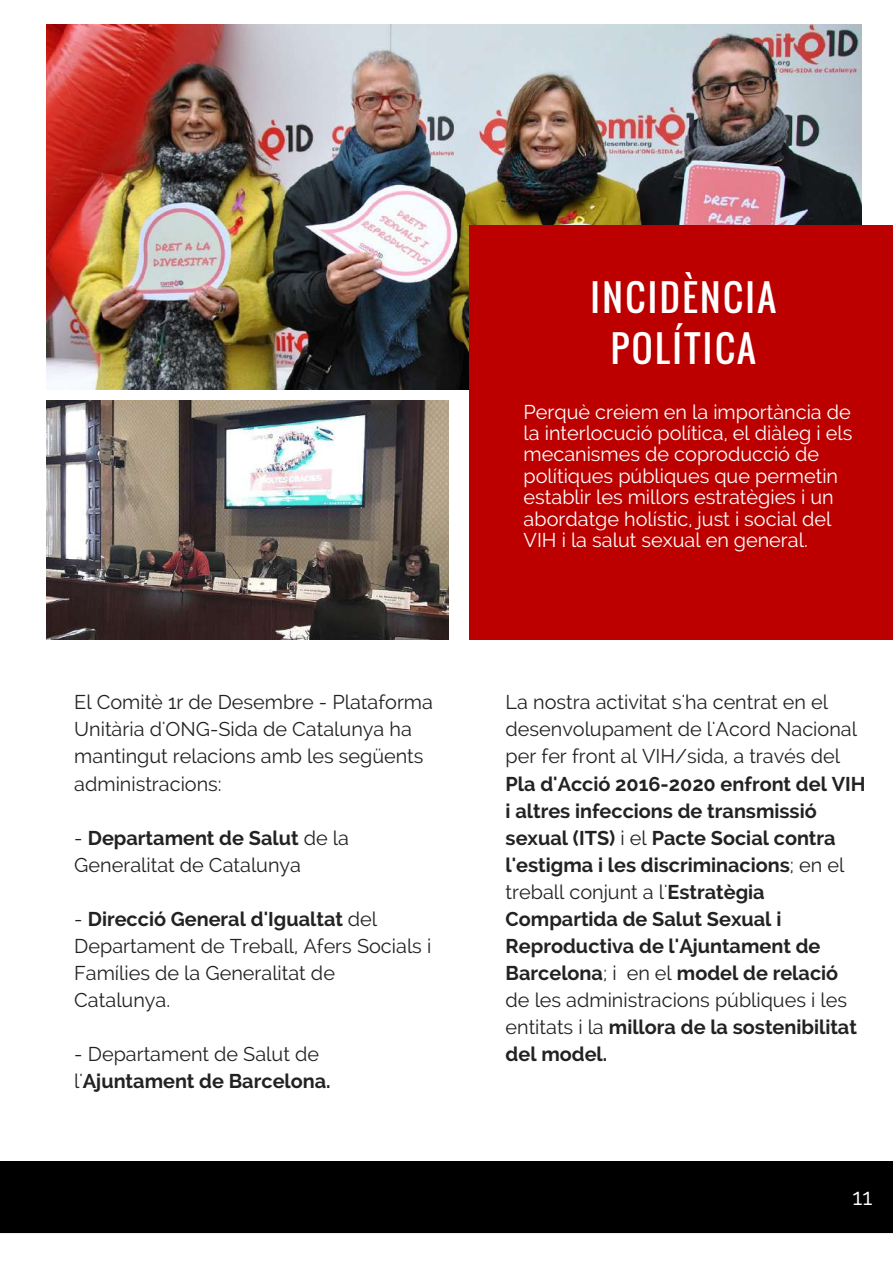
<style>
.page{position:relative;width:893px;height:1263px;background:#fff}
.page>*{position:absolute;margin:0;border:0;box-sizing:border-box;transform-origin:0 0}
.t1{font:36.3px/50.7px "Oswald";letter-spacing:.07em;color:#fff;text-align:center}
.t2{font:23.25px "Raleway";color:#fff}
.t3{font:19.8px/27px "Raleway";color:#222}
.t4{font:700 19.8px/27px "Raleway";color:#222}
.t5{font:19.8px/21.5px "Raleway";color:#fff}
.s1{font-weight:700}
.s2{font-weight:400}
</style>
<div class="page">
<img style="left:46px;top:25px;width:815px;height:365px">
<img style="left:46px;top:401px;width:402px;height:239px">
<div style="left:470px;top:225px;width:423px;height:415px;background:#bc0000"></div>
<div style="left:0;top:1161px;width:893px;height:72px;background:#000"></div>
<p class="t3" style="left:74px;top:689px;width:360px">El Comitè 1r de Desembre - Plataforma<br>Unitària d'ONG-Sida de Catalunya ha mantingut relacions amb les següents administracions:</p>
<p class="t3" style="left:74px;top:824px;width:276px">- <span class="s1">Departament de Salut</span> de la<br>Generalitat de Catalunya</p>
<p class="t3" style="left:74px;top:905px;width:358px">- <span class="s1">Direcció General d'Igualtat</span> del<br>Departament de Treball, Afers Socials i<br>Famílies de la Generalitat de<br>Catalunya.</p>
<p class="t3" style="left:74px;top:1040px;width:258px">- Departament de Salut de l'<span class="s1">Ajuntament de Barcelona.</span></p>
<h1 class="t1" style="left:590px;top:271px;width:187px">INCIDÈNCIA<br>POLÍTICA</h1>
<p class="t5" style="left:524px;top:401px;width:330px">Perquè creiem en la importància de la interlocució política, el diàleg i els mecanismes de coproducció de polítiques públiques que permetin establir les millors estratègies i un abordatge holístic, just i social del VIH i la salut sexual en general.</p>
<p class="t3" style="left:506px;top:689px;width:353px">La nostra activitat s'ha centrat en el desenvolupament de l'Acord Nacional per fer front al VIH/sida, a través del</p>
<p class="t4" style="left:506px;top:770px;width:361px">Pla d'Acció 2016-2020 enfront del VIH i altres infeccions de transmissió sexual (ITS) <span class="s2">i el</span> Pacte Social contra l'estigma i les discriminacions<span class="s2">; en el treball conjunt a l'</span>Estratègia Compartida de Salut Sexual i Reproductiva de l'Ajuntament de Barcelona<span class="s2">; i en el</span> model de relació <span class="s2">de les administracions públiques i les entitats i la</span> millora de la sostenibilitat del model.</p>
<p class="t2" style="left:853px;top:1183px;width:21px">11</p>
</div>
